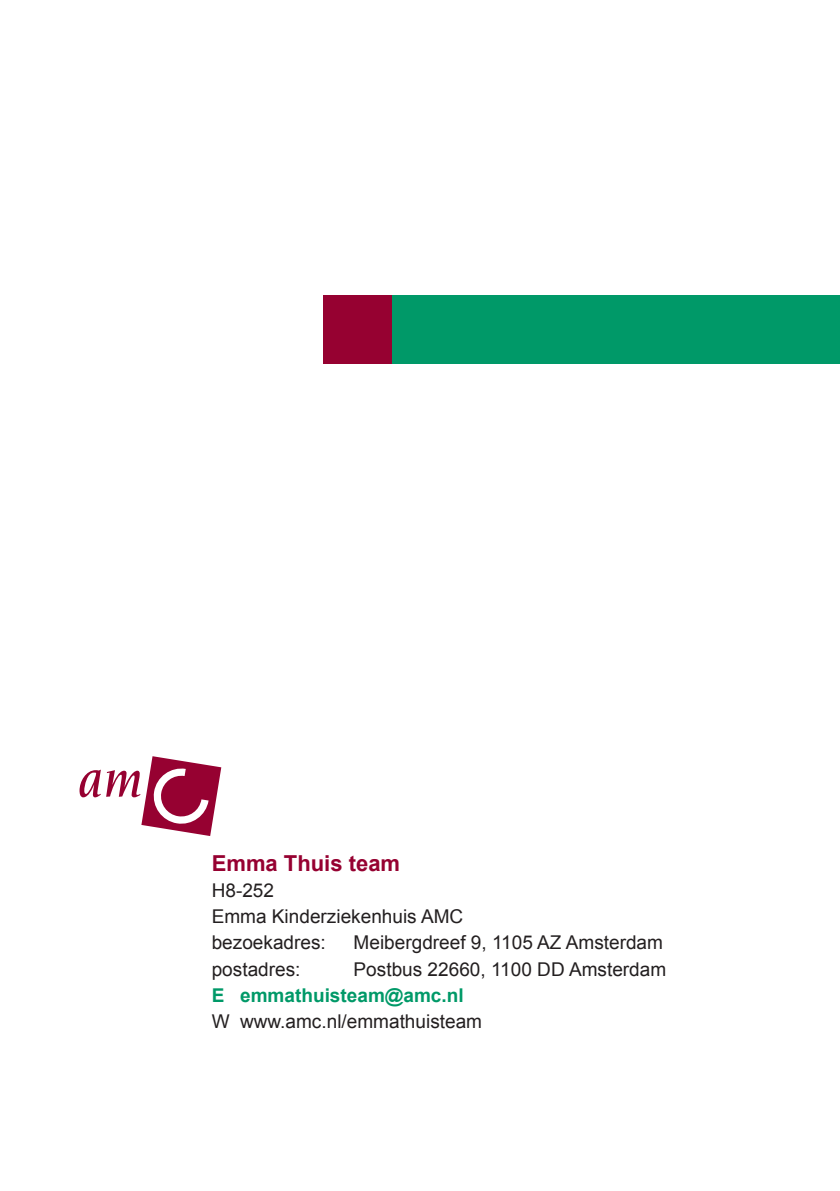
<style>
.page{position:relative;width:840px;height:1191px;background:#fff}
.page>*{position:absolute;margin:0;border:0;box-sizing:border-box;transform-origin:0 0}
.kop{font:700 22px "Arial";color:#960131}
._02_paginatekst{font:19px "Arial";color:#231f20}
._02_paginatekst-2{font:700 19px "Arial";color:#009968}
</style>
<div class="page">
<div style="left:391px;top:295px;width:448px;height:69px;background:#009968"></div>
<div style="left:323px;top:295px;width:68px;height:68px;background:#960131"></div>
<svg style="left:79px;top:756px;width:142px;height:80px"></svg>
<p class="kop" style="left:211px;top:849px;width:190px">Emma Thuis team</p>
<p class="_02_paginatekst" style="left:211px;top:878px;width:64px">H8-252</p>
<p class="_02_paginatekst" style="left:211px;top:904px;width:253px">Emma Kinderziekenhuis AMC</p>
<p class="_02_paginatekst" style="left:211px;top:930px;width:116px">bezoekadres:</p>
<p class="_02_paginatekst" style="left:353px;top:930px;width:311px">Meibergdreef 9, 1105 AZ Amsterdam</p>
<p class="_02_paginatekst" style="left:211px;top:956px;width:90px">postadres:</p>
<p class="_02_paginatekst" style="left:353px;top:956px;width:314px">Postbus 22660, 1100 DD Amsterdam</p>
<p class="_02_paginatekst-2" style="left:211px;top:982px;width:253px">E emmathuisteam@amc.nl</p>
<p class="_02_paginatekst" style="left:211px;top:1008px;width:272px">W www.amc.nl/emmathuisteam</p>
</div>
